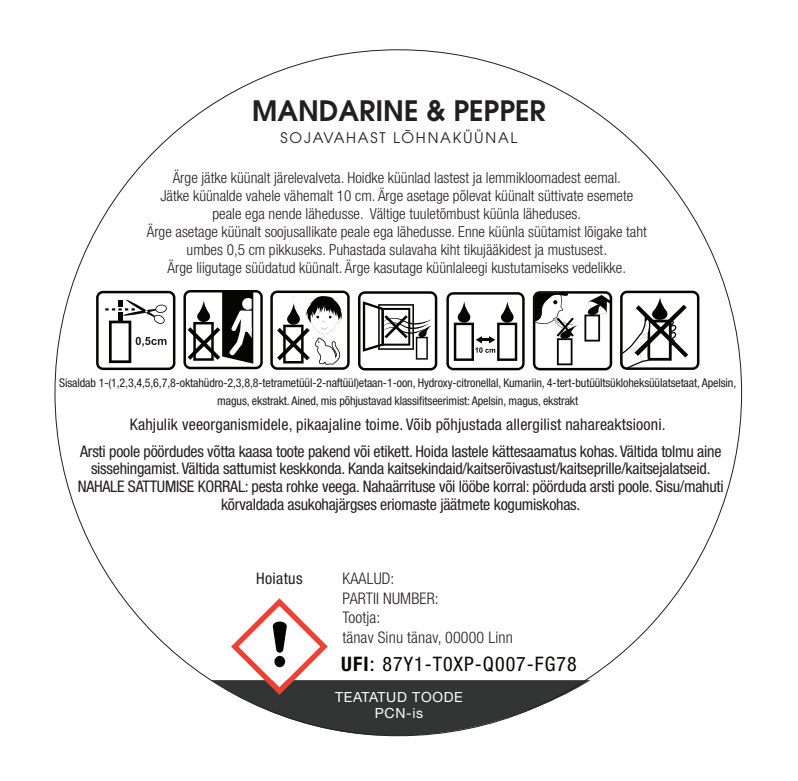
<style>
.page{position:relative;width:798px;height:781px;background:#fff}
.page>*{position:absolute;margin:0;border:0;box-sizing:border-box;transform-origin:0 0}
.t1{font:600 28px "ITC Avant Garde Pro";color:#231f20}
.t2{font:condensed 20px "Helvetica Neue LT Pro";letter-spacing:.05em;color:#050504}
.t3{font:condensed 16px/17.6px "Helvetica Neue LT Pro";letter-spacing:-.015em;color:#231f20;text-align:center}
.t4{font:condensed 16px "Helvetica Neue LT Pro";letter-spacing:.01em;color:#231f20}
.t5{font:300 condensed 16px/20px "Helvetica Neue LT Pro";letter-spacing:.01em;color:#231f20}
.t6{font:condensed 16px "Helvetica Neue LT Pro";letter-spacing:.02em;color:#231f20}
.t7{font:300 condensed 15.2px/18px "Helvetica Neue LT Pro";color:#231f20;text-align:center}
.t8{font:14.4px "ITC Avant Garde Pro";letter-spacing:.12em;color:#231f20}
.t9{font:14px/16px "Helvetica Neue LT Pro";letter-spacing:.05em;color:#fff;text-align:center}
.t10{font:condensed 12px/17.6px "Helvetica Neue LT Pro";letter-spacing:-.01em;color:#231f20;text-align:center}
.s1{font-weight:700}
.s2{font-stretch:normal}
</style>
<div class="page">
<svg style="left:211px;top:680px;width:379px;height:57px;fill:#333434"></svg>
<svg style="left:231px;top:598px;width:96px;height:97px"></svg>
<svg style="left:96px;top:291px;width:79px;height:79px"></svg>
<svg style="left:270px;top:291px;width:79px;height:79px"></svg>
<svg style="left:620px;top:291px;width:79px;height:79px"></svg>
<svg style="left:532px;top:291px;width:80px;height:79px"></svg>
<svg style="left:358px;top:291px;width:79px;height:79px"></svg>
<svg style="left:183px;top:290px;width:80px;height:79px"></svg>
<svg style="left:446px;top:292px;width:78px;height:78px"></svg>
<h1 class="t1" style="left:252px;top:92px;width:295px">MANDARINE &amp; PEPPER</h1>
<p class="t8" style="left:280px;top:129px;width:238px">SOJAVAHAST LÕHNAKÜÜNAL</p>
<p class="t7" style="left:147px;top:168px;width:501px">Ärge jätke küünalt järelevalveta. Hoidke küünlad lastest ja lemmikloomadest eemal.<br>Jätke küünalde vahele vähemalt 10 cm. Ärge asetage põlevat küünalt süttivate esemete peale ega nende lähedusse. Vältige tuuletõmbust küünla läheduses.<br>Ärge asetage küünalt soojusallikate peale ega lähedusse. Enne küünla süütamist lõigake taht umbes 0,5 cm pikkuseks. Puhastada sulavaha kiht tikujääkidest ja mustusest.<br>Ärge liigutage süüdatud küünalt. Ärge kasutage küünlaleegi kustutamiseks vedelikke.</p>
<p class="t10" style="left:59px;top:374px;width:678px">Sisaldab 1-(1,2,3,4,5,6,7,8-oktahüdro-2,3,8,8-tetrametüül-2-naftüül)etaan-1-oon, Hydroxy-citronellal, Kumariin, 4-tert-butüültsükloheksüülatsetaat, Apelsin, magus, ekstrakt. Ained, mis põhjustavad klassifitseerimist: Apelsin, magus, ekstrakt</p>
<p class="t3" style="left:78px;top:442px;width:647px">Arsti poole pöördudes võtta kaasa toote pakend või etikett. Hoida lastele kättesaamatus kohas. Vältida tolmu aine sissehingamist. Vältida sattumist keskkonda. Kanda kaitsekindaid/kaitserõivastust/kaitseprille/kaitsejalatseid.<br>NAHALE SATTUMISE KORRAL: pesta rohke veega. Nahaärrituse või lööbe korral: pöörduda arsti poole. Sisu/mahuti kõrvaldada asukohajärgses eriomaste jäätmete kogumiskohas.</p>
<p class="t4" style="left:130px;top:415px;width:537px">Kahjulik veeorganismidele, pikaajaline toime. Võib põhjustada allergilist nahareaktsiooni.</p>
<p class="t6" style="left:256px;top:569px;width:48px">Hoiatus</p>
<p class="t5" style="left:342px;top:568px;width:98px">KAALUD:<br>PARTII NUMBER:</p>
<p class="t5" style="left:342px;top:608px;width:172px">Tootja:<br>tänav Sinu tänav, 00000 Linn</p>
<h2 class="t2" style="left:341px;top:652px;width:237px"><span class="s1">UFI</span><span class="s2">:</span> 87Y1-T0XP-Q007-FG78</h2>
<p class="t9" style="left:335px;top:689px;width:129px">TEATATUD TOODE<br>PCN-is</p>
</div>
